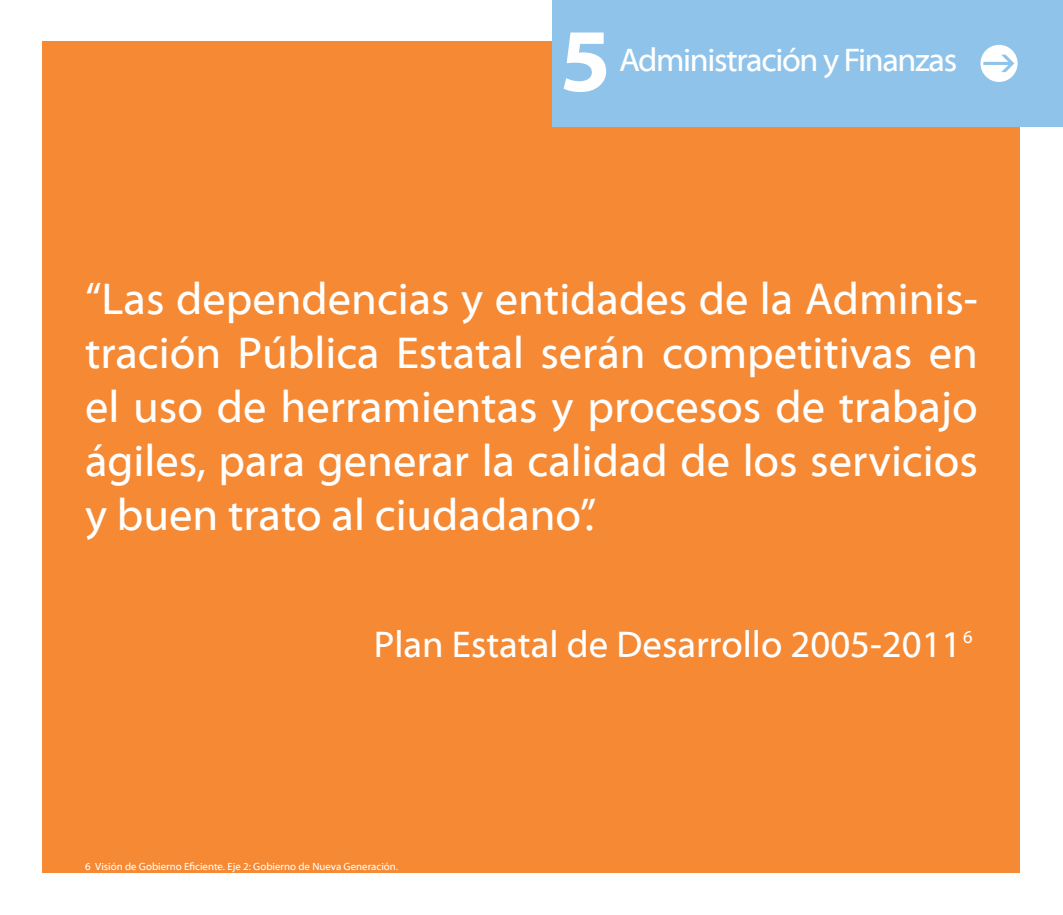
<style>
.page{position:relative;width:1063px;height:915px;background:#fff}
.page>*{position:absolute;margin:0;border:0;box-sizing:border-box;transform-origin:0 0}
.t1{font:700 90px "Myriad Web Pro";color:#fff}
.t2{font:45px/54px "Myriad Web Pro";color:#fff;text-align:justify}
.t3{font:37.5px "Myriad Web Pro";color:#fff}
.t4{font:33px "Myriad Web Pro";letter-spacing:-.04em;color:#fff}
.t5{font:10.5px "Myriad Web Pro";color:#fff}
</style>
<div class="page">
<div style="left:43px;top:41px;width:977px;height:831px;background:#f68933"></div>
<div style="left:553px;top:0;width:510px;height:127px;background:#8fc3e9"></div>
<div style="left:980px;top:45px;width:38px;height:37px;background:#fff;border-radius:50%"></div>
<svg style="left:983px;top:55px;width:31px;height:17px"></svg>
<h1 class="t1" style="left:560px;top:12px;width:53px">5</h1>
<p class="t4" style="left:619px;top:42px;width:340px">Administración y Finanzas</p>
<p class="t2" style="left:85px;top:272px;width:894px">“Las dependencias y entidades de la Adminis&shy;tración Pública Estatal serán competitivas en el uso de herramientas y procesos de trabajo ágiles, para generar la calidad de los servicios y buen trato al ciudadano”.</p>
<p class="t3" style="left:374px;top:624px;width:600px">Plan Estatal de Desarrollo 2005-2011<sup>6</sup></p>
<p class="t5" style="left:85px;top:860px;width:315px">6 Visión de Gobierno Eficiente. Eje 2: Gobierno de Nueva Generación.</p>
</div>
